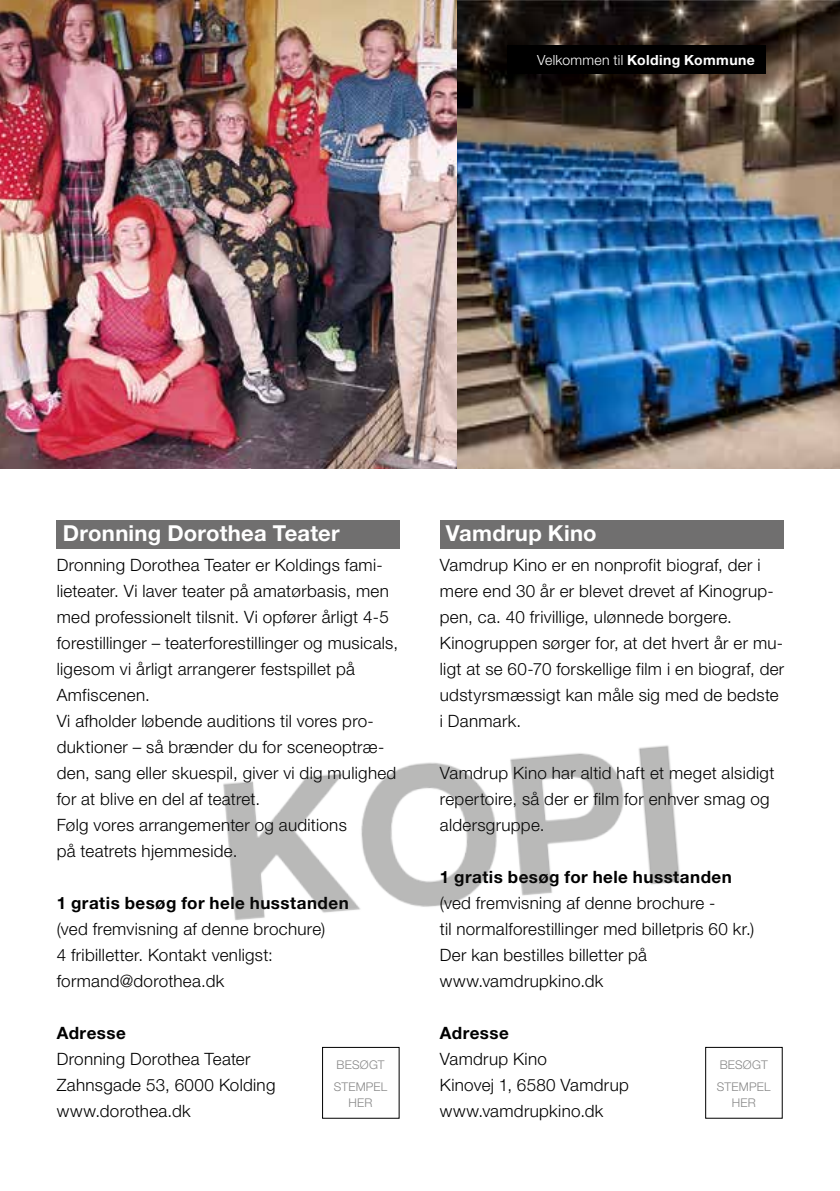
<style>
.page{position:relative;width:840px;height:1191px;background:#fff}
.page>*{position:absolute;margin:0;border:0;box-sizing:border-box;transform-origin:0 0}
.t1{font:700 22px "Helvetica Neue LT Std";letter-spacing:.01em;color:#fff}
.t2{font:300 17px/26px "Helvetica Neue LT Std";letter-spacing:.02em;color:#000}
.t3{font:700 17px "Helvetica Neue LT Std";letter-spacing:.025em;color:#000}
.t4{font:700 14px "Helvetica Neue LT Std";letter-spacing:.025em;color:#fff}
.t5{font:300 12px/22px "Helvetica Neue LT Std";letter-spacing:.015em;color:#878787}
.s1{font-weight:300}
</style>
<div class="page">
<img style="left:0;top:0;width:839px;height:468px">
<div style="left:507px;top:45px;width:258px;height:29px;background:#000"></div>
<div style="left:57px;top:520px;width:343px;height:29px;background:#706f6f"></div>
<div style="left:439px;top:520px;width:343px;height:29px;background:#706f6f"></div>
<div style="left:322px;top:1047px;width:77px;height:71px;border:1px solid #000"></div>
<div style="left:704px;top:1047px;width:78px;height:71px;border:1px solid #000"></div>
<img style="left:223px;top:745px;width:458px;height:175px">
<p class="t4" style="left:537px;top:51px;width:219px"><span class="s1">Velkommen til</span> Kolding Kommune</p>
<p class="t1" style="left:63px;top:520px;width:278px">Dronning Dorothea Teater</p>
<p class="t2" style="left:57px;top:552px;width:343px">Dronning Dorothea Teater er Koldings fami&shy;lieteater. Vi laver teater på amatørbasis, men med professionelt tilsnit. Vi opfører årligt 4-5 forestillinger – teaterforestillinger og musicals, ligesom vi årligt arrangerer festspillet på Amfiscenen.<br>Vi afholder løbende auditions til vores pro&shy;duktioner – så brænder du for sceneoptræ&shy;den, sang eller skuespil, giver vi dig mulighed for at blive en del af teatret.<br>Følg vores arrangementer og auditions<br>på teatrets hjemmeside.</p>
<p class="t3" style="left:57px;top:892px;width:293px">1 gratis besøg for hele husstanden</p>
<p class="t2" style="left:57px;top:916px;width:270px">(ved fremvisning af denne brochure)<br>4 fribilletter. Kontakt venligst: formand@dorothea.dk</p>
<p class="t3" style="left:57px;top:1022px;width:70px">Adresse</p>
<p class="t2" style="left:57px;top:1046px;width:220px">Dronning Dorothea Teater<br>Zahnsgade 53, 6000 Kolding www.dorothea.dk</p>
<p class="t5" style="left:333px;top:1053px;width:55px">BESØGT<br>STEMPEL</p>
<p class="t5" style="left:348px;top:1091px;width:25px">HER</p>
<p class="t1" style="left:445px;top:520px;width:152px">Vamdrup Kino</p>
<p class="t2" style="left:439px;top:552px;width:346px">Vamdrup Kino er en nonprofit biograf, der i mere end 30 år er blevet drevet af Kinogrup&shy;pen, ca. 40 frivillige, ulønnede borgere.<br>Kinogruppen sørger for, at det hvert år er mu&shy;ligt at se 60-70 forskellige film i en biograf, der udstyrsmæssigt kan måle sig med de bedste i Danmark.</p>
<p class="t2" style="left:439px;top:760px;width:336px">Vamdrup Kino har altid haft et meget alsidigt repertoire, så der er film for enhver smag og aldersgruppe.</p>
<p class="t3" style="left:439px;top:866px;width:293px">1 gratis besøg for hele husstanden</p>
<p class="t2" style="left:439px;top:890px;width:316px">(ved fremvisning af denne brochure -<br>til normalforestillinger med billetpris 60 kr.)<br>Der kan bestilles billetter på www.vamdrupkino.dk</p>
<p class="t3" style="left:439px;top:1022px;width:70px">Adresse</p>
<p class="t2" style="left:439px;top:1046px;width:190px">Vamdrup Kino<br>Kinovej 1, 6580 Vamdrup www.vamdrupkino.dk</p>
<p class="t5" style="left:716px;top:1053px;width:55px">BESØGT<br>STEMPEL</p>
<p class="t5" style="left:731px;top:1091px;width:25px">HER</p>
</div>
